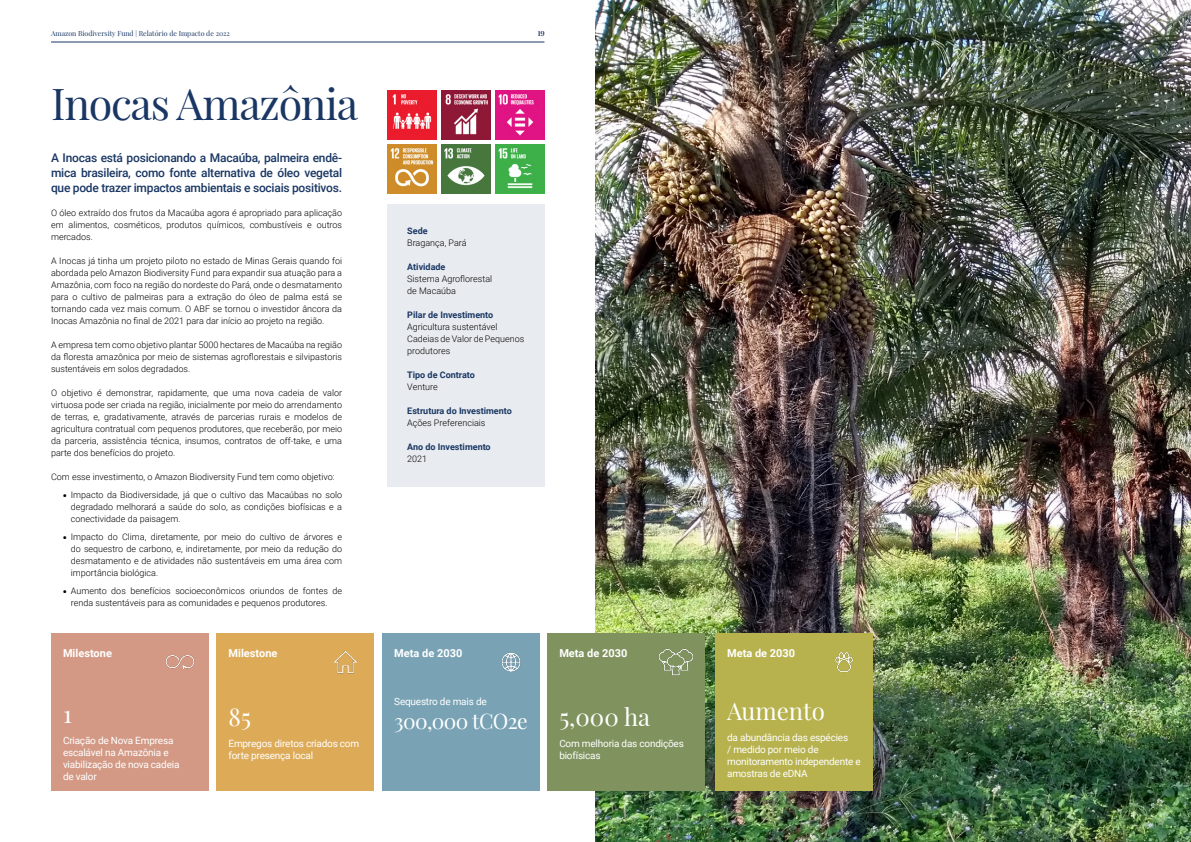
<style>
.page{position:relative;width:1191px;height:842px;background:#fff}
.page>*{position:absolute;margin:0;border:0;box-sizing:border-box;transform-origin:0 0}
.t1{font:43px "Playfair Display";letter-spacing:-.03em;color:#1a3764}
.t2{font:24px "Playfair Display";color:#fff}
.t3{font:21px "Playfair Display";letter-spacing:-.03em;color:#fff}
.t4{font:500 12px/15px "Roboto";letter-spacing:-.02em;color:#1a3764;text-align:justify}
.t5{font:700 11px "Roboto";color:#fff}
.t6{font:10px/12px "Roboto";letter-spacing:-.02em;color:#fff}
.t7{font:300 9px/12px "Roboto";color:#000;text-align:justify}
.t8{font:700 9px "Roboto";color:#1a3764}
.t9{font:500 9px "Roboto";color:#b3b3b3}
.t10{font:7px "Playfair Display";color:#1a3764}
.t11{font:700 7px "Playfair Display";color:#1a3764}
.s1{font-size:15px}
</style>
<div class="page">
<div style="left:387px;top:204px;width:157px;height:282px;background:#e8ebef"></div>
<img style="left:595px;top:0;width:596px;height:842px">
<img style="left:387px;top:144px;width:49px;height:49px">
<img style="left:441px;top:144px;width:49px;height:49px">
<img style="left:495px;top:144px;width:49px;height:49px">
<img style="left:495px;top:90px;width:49px;height:49px">
<img style="left:387px;top:90px;width:49px;height:49px">
<img style="left:441px;top:90px;width:49px;height:49px">
<div style="left:216px;top:634px;width:158px;height:157px;background:#ddaa58"></div>
<img style="left:333px;top:650px;width:25px;height:24px">
<div style="left:51px;top:634px;width:157px;height:157px;background:#d39985"></div>
<img style="left:165px;top:655px;width:30px;height:14px">
<div style="left:715px;top:634px;width:157px;height:157px;background:#b7b24e"></div>
<img style="left:835px;top:652px;width:18px;height:20px">
<div style="left:382px;top:634px;width:157px;height:157px;background:#79a3b5"></div>
<div style="left:547px;top:634px;width:157px;height:157px;background:#80935f"></div>
<img style="left:501px;top:652px;width:20px;height:20px">
<img style="left:658px;top:648px;width:36px;height:28px">
<hr style="left:51px;top:42px;width:493px;height:1px;background:#1a3764">
<p class="t10" style="left:51px;top:28px;width:180px">Amazon Biodiversity Fund | Relatório de Impacto de 2022</p>
<p class="t11" style="left:538px;top:28px;width:8px">19</p>
<h1 class="t1" style="left:51px;top:70px;width:308px">Inocas Amazônia</h1>
<h3 class="t4" style="left:51px;top:150px;width:292px">A Inocas está posicionando a Macaúba, palmeira endê&shy;mica brasileira, como fonte alternativa de óleo vegetal que pode trazer impactos ambientais e sociais positivos.</h3>
<p class="t7" style="left:51px;top:206px;width:292px">O óleo extraído dos frutos da Macaúba agora é apropriado para aplicação em alimentos, cosméticos, produtos químicos, combustíveis e outros mercados.</p>
<p class="t7" style="left:51px;top:254px;width:292px">A Inocas já tinha um projeto piloto no estado de Minas Gerais quando foi abordada pelo Amazon Biodiversity Fund para expandir sua atuação para a Amazônia, com foco na região do nordeste do Pará, onde o desmatamento para o cultivo de palmeiras para a extração do óleo de palma está se tornando cada vez mais comum. O ABF se tornou o investidor âncora da Inocas Amazônia no final de 2021 para dar início ao projeto na região.</p>
<p class="t7" style="left:51px;top:338px;width:292px">A empresa tem como objetivo plantar 5000 hectares de Macaúba na região da floresta amazônica por meio de sistemas agroflorestais e silvipastoris sustentáveis em solos degradados.</p>
<p class="t7" style="left:51px;top:386px;width:292px">O objetivo é demonstrar, rapidamente, que uma nova cadeia de valor virtuosa pode ser criada na região, inicialmente por meio do arrendamento de terras, e, gradativamente, através de parcerias rurais e modelos de agricultura contratual com pequenos produtores, que receberão, por meio da parceria, assistência técnica, insumos, contratos de off-take, e uma parte dos benefícios do projeto.</p>
<p class="t7" style="left:51px;top:470px;width:285px">Com esse investimento, o Amazon Biodiversity Fund tem como objetivo:</p>
<p class="t7" style="left:71px;top:488px;width:273px;text-indent:-9px"><span class="s1">•</span> Impacto da Biodiversidade, já que o cultivo das Macaúbas no solo degradado melhorará a saúde do solo, as condições biofísicas e a conectividade da paisagem.</p>
<p class="t7" style="left:71px;top:530px;width:273px;text-indent:-9px"><span class="s1">•</span> Impacto do Clima, diretamente, por meio do cultivo de árvores e do sequestro de carbono, e, indiretamente, por meio da redução do desmatamento e de atividades não sustentáveis em uma área com importância biológica.</p>
<p class="t7" style="left:71px;top:584px;width:273px;text-indent:-9px"><span class="s1">•</span> Aumento dos benefícios socioeconômicos oriundos de fontes de renda sustentáveis para as comunidades e pequenos produtores.</p>
<p class="t5" style="left:63px;top:645px;width:50px">Milestone</p>
<h2 class="t2" style="left:63px;top:695px;width:10px">1</h2>
<p class="t6" style="left:63px;top:734px;width:118px">Criação de Nova Empresa escalável na Amazônia e viabilização de nova cadeia de valor</p>
<p class="t5" style="left:228px;top:645px;width:50px">Milestone</p>
<h2 class="t2" style="left:228px;top:698px;width:24px">85</h2>
<p class="t6" style="left:228px;top:737px;width:132px">Empregos diretos criados com forte presença local</p>
<p class="t8" style="left:407px;top:224px;width:22px">Sede</p>
<p class="t7" style="left:407px;top:236px;width:61px">Bragança, Pará</p>
<p class="t8" style="left:407px;top:260px;width:40px">Atividade</p>
<p class="t7" style="left:407px;top:272px;width:86px">Sistema Agroflorestal de Macaúba</p>
<p class="t8" style="left:407px;top:308px;width:87px">Pilar de Investimento</p>
<p class="t7" style="left:407px;top:320px;width:119px;text-align:left">Agricultura sustentável<br>Cadeias de Valor de Pequenos produtores</p>
<p class="t8" style="left:407px;top:368px;width:69px">Tipo de Contrato</p>
<p class="t7" style="left:407px;top:380px;width:32px">Venture</p>
<p class="t8" style="left:407px;top:404px;width:106px">Estrutura do Investimento</p>
<p class="t7" style="left:407px;top:416px;width:80px">Ações Preferenciais</p>
<p class="t8" style="left:407px;top:440px;width:85px">Ano do Investimento</p>
<p class="t7" style="left:407px;top:452px;width:21px">2021</p>
<p class="t5" style="left:394px;top:645px;width:70px">Meta de 2030</p>
<p class="t5" style="left:559px;top:645px;width:70px">Meta de 2030</p>
<p class="t6" style="left:394px;top:695px;width:94px">Sequestro de mais de</p>
<h3 class="t3" style="left:394px;top:705px;width:135px">300,000 tCO2e</h3>
<h2 class="t2" style="left:559px;top:698px;width:92px">5,000 ha</h2>
<p class="t6" style="left:559px;top:737px;width:126px">Com melhoria das condições biofísicas</p>
<p class="t5" style="left:727px;top:645px;width:70px">Meta de 2030</p>
<h2 class="t2" style="left:727px;top:692px;width:99px">Aumento</h2>
<p class="t6" style="left:727px;top:731px;width:135px">da abundância das espécies<br>/ medido por meio de monitoramento independente e amostras de eDNA</p>
<p class="t9" style="left:1157px;top:815px;width:9px">©</p>
</div>
